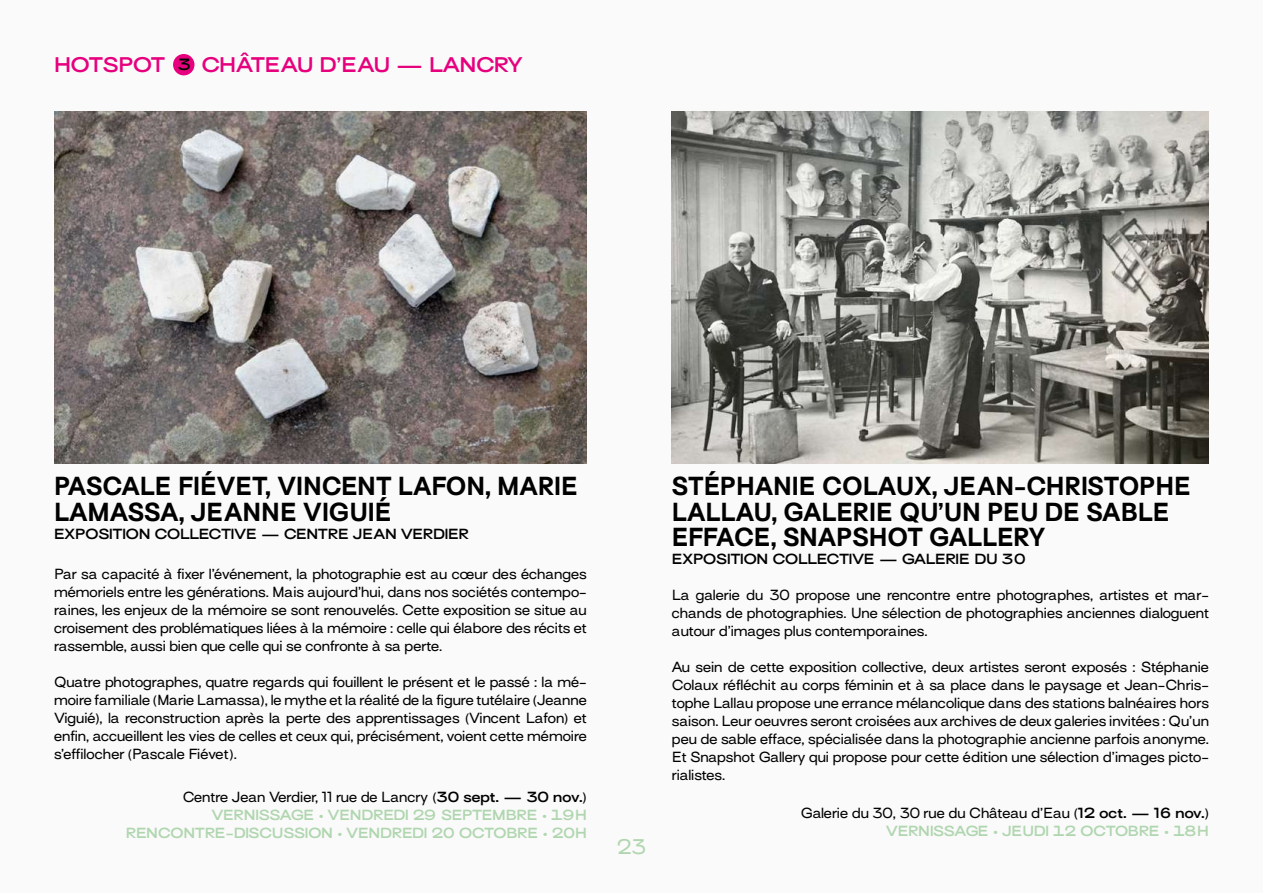
<style>
.page{position:relative;width:1263px;height:893px;background:#fafafa}
.page>*{position:absolute;margin:0;border:0;box-sizing:border-box;transform-origin:0 0}
.t1{font:700 24px/25.5px "Surt";color:#000}
.t2{font:600 expanded 19.5px "Surt";letter-spacing:-.015em;color:#e6007d}
.t3{font:19.5px "Surt Regular Exp.";color:#b0d6af}
.t4{font:600 expanded 15px "Surt";color:#000}
.t5{font:13.5px/18px "Surt Regular Exp.";color:#000;text-align:justify}
.t6{font:600 expanded 13.5px/18px "Surt";color:#b0d6af;text-align:right}
.t7{font:600 expanded 13.5px "Surt";color:#000}
.s1{font-family:"Surt";font-weight:600;font-stretch:expanded}
</style>
<div class="page">
<img style="left:54px;top:111px;width:533px;height:352px">
<div style="left:173px;top:54px;width:21px;height:21px;background:#e6007d;border-radius:50%"></div>
<img style="left:672px;top:111px;width:537px;height:352px">
<h2 class="t2" style="left:54px;top:52px;width:113px">HOTSPOT</h2>
<h2 class="t2" style="left:202px;top:52px;width:322px">CHÂTEAU D’EAU — LANCRY</h2>
<p class="t4" style="left:178px;top:55px;width:15px">3</p>
<h1 class="t1" style="left:54px;top:476px;width:526px">PASCALE FIÉVET, VINCENT LAFON, MARIE<br>LAMASSA, JEANNE VIGUIÉ</h1>
<p class="t7" style="left:54px;top:525px;width:416px">EXPOSITION COLLECTIVE — CENTRE JEAN VERDIER</p>
<p class="t5" style="left:54px;top:567px;width:534px">Par sa capacité à fixer l’événement, la photographie est au cœur des échanges mémoriels entre les générations. Mais aujourd’hui, dans nos sociétés contempo&shy;raines, les enjeux de la mémoire se sont renouvelés. Cette exposition se situe au croisement des problématiques liées à la mémoire : celle qui élabore des récits et rassemble, aussi bien que celle qui se confronte à sa perte.</p>
<p class="t5" style="left:54px;top:675px;width:534px">Quatre photographes, quatre regards qui fouillent le présent et le passé : la mé&shy;moire familiale (Marie Lamassa), le mythe et la réalité de la figure tutélaire (Jeanne Viguié), la reconstruction après la perte des apprentissages (Vincent Lafon) et enfin, accueillent les vies de celles et ceux qui, précisément, voient cette mémoire s’effilocher (Pascale Fiévet).</p>
<p class="t5" style="left:183px;top:789px;width:406px">Centre Jean Verdier, 11 rue de Lancry (<span class="s1">30 sept. — 30 nov.</span>)</p>
<p class="t6" style="left:126px;top:807px;width:462px">VERNISSAGE • VENDREDI 29 SEPTEMBRE • 19H<br>RENCONTRE-DISCUSSION • VENDREDI 20 OCTOBRE • 20H</p>
<h2 class="t3" style="left:617px;top:834px;width:30px">23</h2>
<h1 class="t1" style="left:672px;top:476px;width:521px">STÉPHANIE COLAUX, JEAN-CHRISTOPHE<br>LALLAU, GALERIE QU’UN PEU DE SABLE<br>EFFACE, SNAPSHOT GALLERY</h1>
<p class="t7" style="left:672px;top:551px;width:355px">EXPOSITION COLLECTIVE — GALERIE DU 30</p>
<p class="t5" style="left:672px;top:588px;width:539px">La galerie du 30 propose une rencontre entre photographes, artistes et mar&shy;chands de photographies. Une sélection de photographies anciennes dialoguent autour d’images plus contemporaines.</p>
<p class="t5" style="left:672px;top:660px;width:539px">Au sein de cette exposition collective, deux artistes seront exposés : Stéphanie Colaux réfléchit au corps féminin et à sa place dans le paysage et Jean-Chris&shy;tophe Lallau propose une errance mélancolique dans des stations balnéaires hors saison. Leur oeuvres seront croisées aux archives de deux galeries invitées : Qu’un peu de sable efface, spécialisée dans la photographie ancienne parfois anonyme.<br>Et Snapshot Gallery qui propose pour cette édition une sélection d’images picto&shy;rialistes.</p>
<p class="t5" style="left:801px;top:806px;width:409px">Galerie du 30, 30 rue du Château d’Eau (<span class="s1">12 oct. — 16 nov.</span>)</p>
<p class="t6" style="left:886px;top:824px;width:324px">VERNISSAGE • JEUDI 12 OCTOBRE • 18H</p>
</div>
